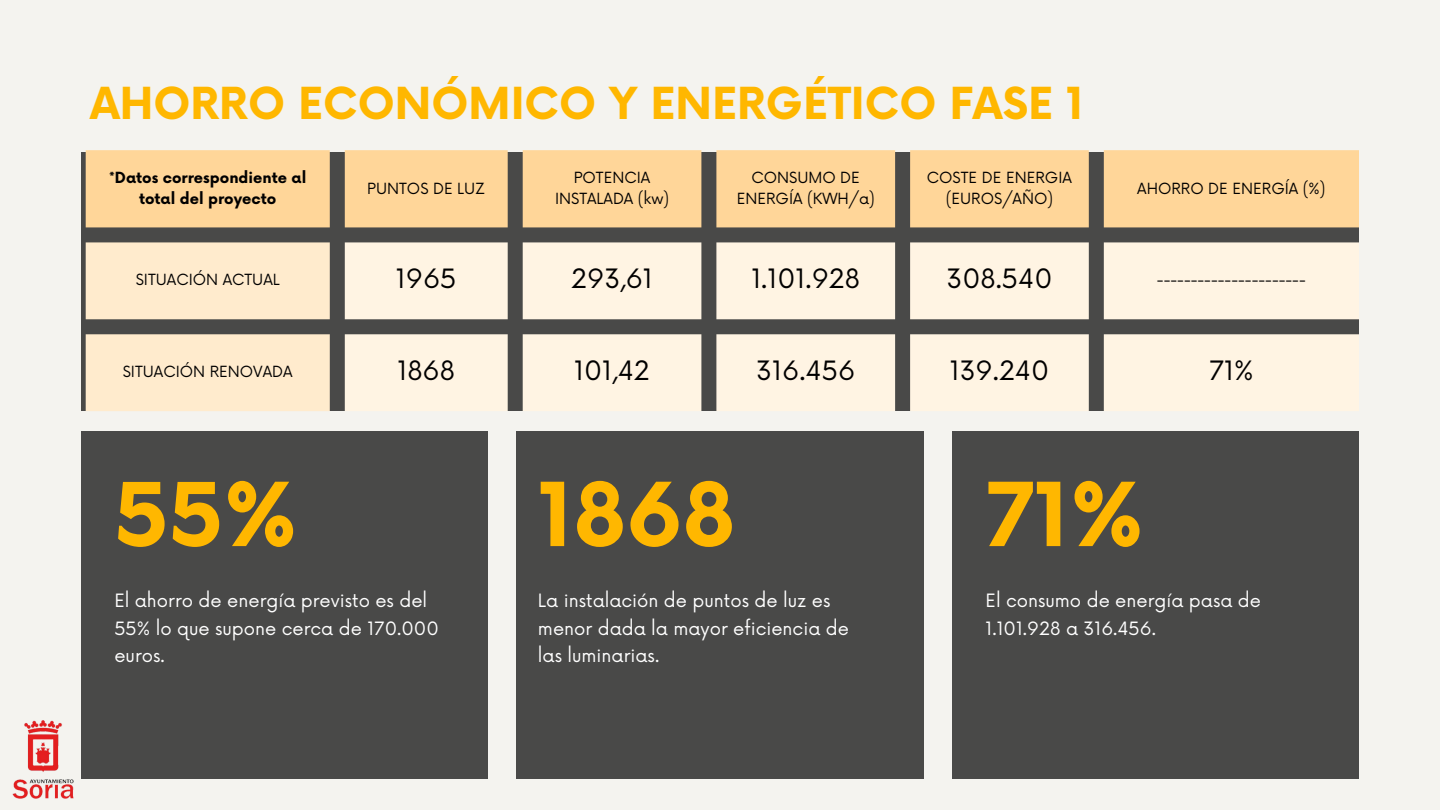
<style>
.page{position:relative;width:1440px;height:810px;background:#f4f3ef}
.page>*{position:absolute;margin:0;border:0;box-sizing:border-box;transform-origin:0 0}
.t1{font:700 85.8px "Now";color:#ffb700}
.t2{font:700 43px "Now";color:#ffb700}
.t3{font:26px "Now";color:#000}
.t4{font:17.9px/27.8px "Now";color:#fff}
.t5{font:15px/21px "Now";color:#000;text-align:center}
.t6{font:700 15px/21px "Now";color:#000;text-align:center}
</style>
<div class="page">
<div style="left:81px;top:152px;width:1278px;height:259px;background:linear-gradient(to right,#494948,#494948)"></div>
<div style="left:952px;top:431px;width:407px;height:348px;background:#494948"></div>
<div style="left:517px;top:431px;width:406px;height:348px;background:#494948"></div>
<div style="left:81px;top:431px;width:407px;height:348px;background:#494948"></div>
<svg style="left:86px;top:150px;width:1273px;height:77px;background:#f4cd94"></svg>
<svg style="left:86px;top:242px;width:244px;height:169px;background:#eedcc0"></svg>
<svg style="left:345px;top:242px;width:1014px;height:169px;fill:#fff4e3"></svg>
<img style="left:12px;top:720px;width:62px;height:79px">
<p class="t2" style="left:90px;top:80px;width:996px">AHORRO ECONÓMICO Y ENERGÉTICO FASE 1</p>
<p class="t6" style="left:109px;top:168px;width:199px">*Datos correspondiente al total del proyecto</p>
<h2 class="t5" style="left:367px;top:179px;width:119px">PUNTOS DE LUZ</h2>
<p class="t5" style="left:555px;top:168px;width:115px">POTENCIA<br>INSTALADA (kw)</p>
<p class="t5" style="left:737px;top:168px;width:140px">CONSUMO DE<br>ENERGÍA (KWH/a)</p>
<p class="t5" style="left:927px;top:168px;width:147px">COSTE DE ENERGIA</p>
<p class="t5" style="left:946px;top:189px;width:109px">(EUROS/AÑO)</p>
<p class="t5" style="left:136px;top:270px;width:146px">SITUACIÓN ACTUAL</p>
<p class="t3" style="left:396px;top:264px;width:62px">1965</p>
<p class="t3" style="left:571px;top:264px;width:83px">293,61</p>
<p class="t3" style="left:751px;top:264px;width:110px">1.101.928</p>
<p class="t3" style="left:946px;top:264px;width:108px">308.540</p>
<p class="t5" style="left:1137px;top:179px;width:190px">AHORRO DE ENERGÍA (%)</p>
<p class="t5" style="left:1157px;top:270px;width:150px">----------------------</p>
<p class="t5" style="left:123px;top:362px;width:171px">SITUACIÓN RENOVADA</p>
<p class="t3" style="left:397px;top:356px;width:59px">1868</p>
<p class="t3" style="left:574px;top:356px;width:77px">101,42</p>
<p class="t3" style="left:756px;top:356px;width:101px">316.456</p>
<p class="t3" style="left:950px;top:356px;width:101px">139.240</p>
<p class="t3" style="left:1209px;top:356px;width:46px">71%</p>
<p class="t1" style="left:114px;top:469px;width:185px">55%</p>
<p class="t4" style="left:114px;top:587px;width:326px">El ahorro de energía previsto es del<br>55% lo que supone cerca de 170.000 euros.</p>
<h1 class="t1" style="left:538px;top:469px;width:199px">1868</h1>
<p class="t4" style="left:538px;top:587px;width:313px">La instalación de puntos de luz es menor dada la mayor eficiencia de las luminarias.</p>
<h1 class="t1" style="left:986px;top:469px;width:160px">71%</h1>
<p class="t4" style="left:986px;top:587px;width:277px">El consumo de energía pasa de<br>1.101.928 a 316.456.</p>
</div>
